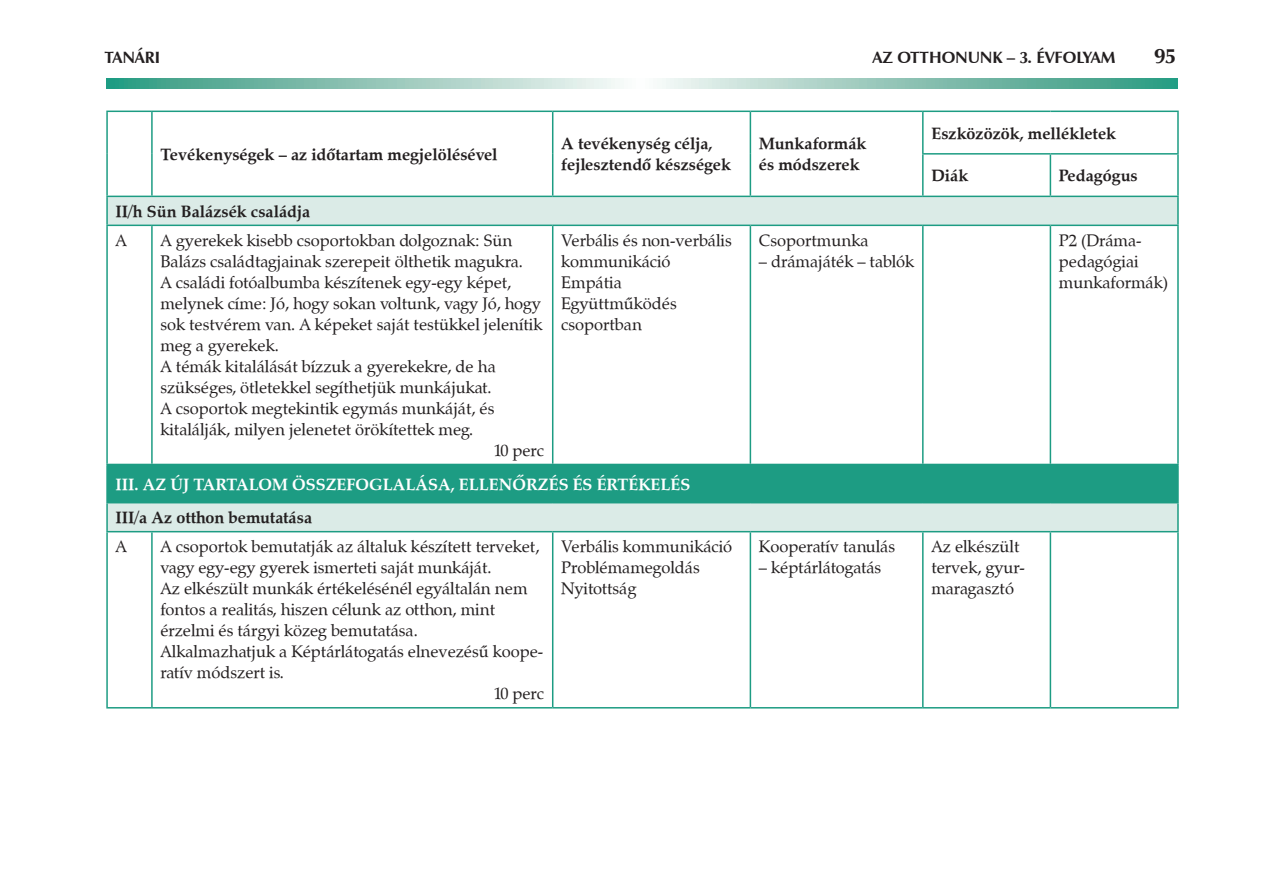
<style>
.page{position:relative;width:1263px;height:893px;background:#fff}
.page>*{position:absolute;margin:0;border:0;box-sizing:border-box;transform-origin:0 0}
.t1{font:700 21px "Zapf Humanist 601 PFL";color:#231f20}
.t2{font:16.5px/21px "Zapf Calligraphic 801 PFL";color:#231f20}
.t3{font:700 16.5px/21px "Zapf Calligraphic 801 PFL";color:#231f20}
.t4{font:700 16.5px "Zapf Calligraphic 801 PFL";color:#fff}
.t5{font:700 16.5px "Zapf Humanist 601 PFL";color:#231f20}
</style>
<div class="page">
<svg style="left:106px;top:78px;width:1072px;height:11px;background:#91c6b8"></svg>
<svg style="left:108px;top:112px;width:1069px;height:84px"></svg>
<svg style="left:108px;top:197px;width:1069px;height:334px"></svg>
<div style="left:107px;top:464px;width:1071px;height:39px;background:#1d9c83"></div>
<hr style="left:106px;top:111px;width:46px;height:1px;background:#1d9c83">
<hr style="left:106px;top:112px;width:2px;height:42px;background:#1d9c83">
<hr style="left:152px;top:111px;width:401px;height:1px;background:#1d9c83">
<hr style="left:151px;top:112px;width:2px;height:42px;background:#1d9c83">
<hr style="left:553px;top:111px;width:197px;height:1px;background:#1d9c83">
<hr style="left:552px;top:112px;width:1px;height:42px;background:#1d9c83">
<hr style="left:750px;top:111px;width:173px;height:1px;background:#1d9c83">
<hr style="left:750px;top:112px;width:1px;height:42px;background:#1d9c83">
<hr style="left:106px;top:154px;width:2px;height:42px;background:#1d9c83">
<hr style="left:151px;top:154px;width:2px;height:42px;background:#1d9c83">
<hr style="left:552px;top:154px;width:1px;height:42px;background:#1d9c83">
<hr style="left:750px;top:154px;width:1px;height:42px;background:#1d9c83">
<hr style="left:923px;top:111px;width:127px;height:1px;background:#1d9c83">
<hr style="left:922px;top:112px;width:1px;height:41px;background:#1d9c83">
<hr style="left:1050px;top:111px;width:129px;height:1px;background:#1d9c83">
<hr style="left:1177px;top:112px;width:2px;height:41px;background:#1d9c83">
<hr style="left:922px;top:153px;width:128px;height:2px;background:#1d9c83">
<hr style="left:922px;top:155px;width:1px;height:41px;background:#1d9c83">
<hr style="left:1050px;top:153px;width:129px;height:2px;background:#1d9c83">
<hr style="left:1050px;top:155px;width:1px;height:41px;background:#1d9c83">
<hr style="left:1177px;top:155px;width:2px;height:41px;background:#1d9c83">
<hr style="left:106px;top:196px;width:46px;height:1px;background:#1d9c83">
<hr style="left:152px;top:196px;width:401px;height:1px;background:#1d9c83">
<hr style="left:553px;top:196px;width:197px;height:1px;background:#1d9c83">
<hr style="left:750px;top:196px;width:173px;height:1px;background:#1d9c83">
<hr style="left:923px;top:196px;width:127px;height:1px;background:#1d9c83">
<hr style="left:1050px;top:196px;width:129px;height:1px;background:#1d9c83">
<hr style="left:106px;top:197px;width:2px;height:28px;background:#1d9c83">
<hr style="left:1177px;top:197px;width:2px;height:28px;background:#1d9c83">
<hr style="left:106px;top:225px;width:46px;height:1px;background:#1d9c83">
<hr style="left:106px;top:226px;width:2px;height:238px;background:#1d9c83">
<hr style="left:152px;top:225px;width:401px;height:1px;background:#1d9c83">
<hr style="left:151px;top:226px;width:2px;height:238px;background:#1d9c83">
<hr style="left:553px;top:225px;width:197px;height:1px;background:#1d9c83">
<hr style="left:552px;top:226px;width:1px;height:238px;background:#1d9c83">
<hr style="left:750px;top:225px;width:173px;height:1px;background:#1d9c83">
<hr style="left:750px;top:226px;width:1px;height:238px;background:#1d9c83">
<hr style="left:923px;top:225px;width:127px;height:1px;background:#1d9c83">
<hr style="left:922px;top:226px;width:1px;height:238px;background:#1d9c83">
<hr style="left:1050px;top:225px;width:129px;height:1px;background:#1d9c83">
<hr style="left:1050px;top:226px;width:1px;height:238px;background:#1d9c83">
<hr style="left:1177px;top:226px;width:2px;height:238px;background:#1d9c83">
<hr style="left:106px;top:464px;width:46px;height:1px;background:#1d9c83">
<hr style="left:106px;top:465px;width:2px;height:37px;background:#1d9c83">
<hr style="left:1050px;top:464px;width:129px;height:1px;background:#1d9c83">
<hr style="left:1177px;top:465px;width:2px;height:37px;background:#1d9c83">
<hr style="left:106px;top:502px;width:46px;height:1px;background:#1d9c83">
<hr style="left:106px;top:503px;width:2px;height:28px;background:#1d9c83">
<hr style="left:1050px;top:502px;width:129px;height:1px;background:#1d9c83">
<hr style="left:1177px;top:503px;width:2px;height:28px;background:#1d9c83">
<hr style="left:106px;top:531px;width:46px;height:1px;background:#1d9c83">
<hr style="left:106px;top:532px;width:2px;height:175px;background:#1d9c83">
<hr style="left:152px;top:531px;width:401px;height:1px;background:#1d9c83">
<hr style="left:151px;top:532px;width:2px;height:175px;background:#1d9c83">
<hr style="left:553px;top:531px;width:197px;height:1px;background:#1d9c83">
<hr style="left:552px;top:532px;width:1px;height:175px;background:#1d9c83">
<hr style="left:750px;top:531px;width:173px;height:1px;background:#1d9c83">
<hr style="left:750px;top:532px;width:1px;height:175px;background:#1d9c83">
<hr style="left:923px;top:531px;width:127px;height:1px;background:#1d9c83">
<hr style="left:922px;top:532px;width:1px;height:175px;background:#1d9c83">
<hr style="left:1050px;top:531px;width:129px;height:1px;background:#1d9c83">
<hr style="left:1050px;top:532px;width:1px;height:175px;background:#1d9c83">
<hr style="left:1177px;top:532px;width:2px;height:175px;background:#1d9c83">
<hr style="left:106px;top:707px;width:46px;height:1px;background:#1d9c83">
<hr style="left:152px;top:707px;width:401px;height:1px;background:#1d9c83">
<hr style="left:553px;top:707px;width:197px;height:1px;background:#1d9c83">
<hr style="left:750px;top:707px;width:173px;height:1px;background:#1d9c83">
<hr style="left:923px;top:707px;width:127px;height:1px;background:#1d9c83">
<hr style="left:1050px;top:707px;width:129px;height:1px;background:#1d9c83">
<p class="t5" style="left:105px;top:47px;width:9px">TANÁRI</p>
<p class="t5" style="left:872px;top:47px;width:37px">AZ OTT</p>
<p class="t5" style="left:929px;top:47px;width:118px">HONUNK – 3. ÉVFOLYAM</p>
<p class="t1" style="left:1154px;top:42px;width:24px">95</p>
<p class="t3" style="left:160px;top:144px;width:339px">Tevékenységek – az időtartam megjelölésével</p>
<p class="t3" style="left:561px;top:133px;width:171px">A tevékenység célja, fejlesztendő készségek</p>
<p class="t3" style="left:759px;top:133px;width:109px">Munkaformák és módszerek</p>
<p class="t3" style="left:116px;top:201px;width:196px">II/h Sün Balázsék családja</p>
<p class="t2" style="left:116px;top:230px;width:13px">A</p>
<p class="t2" style="left:160px;top:230px;width:353px">A gyerekek kisebb csoportokban dolgoznak: Sün</p>
<p class="t2" style="left:160px;top:251px;width:364px">Balázs családtagjainak szerepeit ölthetik magukra.</p>
<p class="t2" style="left:160px;top:272px;width:352px">A családi fotóalbumba készítenek egy-egy képet,</p>
<p class="t2" style="left:160px;top:293px;width:382px">melynek címe: Jó, hogy sokan voltunk, vagy Jó, hogy</p>
<p class="t2" style="left:160px;top:314px;width:384px">sok testvérem van. A képeket saját testükkel jelenítik</p>
<p class="t2" style="left:160px;top:335px;width:120px">meg a gyerekek.</p>
<p class="t2" style="left:160px;top:356px;width:337px">A témák kitalálását bízzuk a gyerekekre, de ha</p>
<p class="t2" style="left:160px;top:377px;width:333px">szükséges, ötletekkel segíthetjük munkájukat.</p>
<p class="t2" style="left:160px;top:398px;width:335px">A csoportok megtekintik egymás munkáját, és</p>
<p class="t2" style="left:160px;top:419px;width:314px">kitalálják, milyen jelenetet örökítettek meg.</p>
<p class="t2" style="left:494px;top:440px;width:52px">10 perc</p>
<p class="t2" style="left:561px;top:230px;width:172px">Verbális és non-verbális kommunikáció<br>Empátia<br>Együttműködés csoportban</p>
<p class="t2" style="left:759px;top:230px;width:111px">Csoportmunka</p>
<p class="t2" style="left:759px;top:251px;width:157px">– drámajáték – tablók</p>
<p class="t4" style="left:116px;top:474px;width:90px">III. Az új tarta</p>
<p class="t4" style="left:249px;top:474px;width:443px">lom összefoglalása, ellenőrzés és értékelés</p>
<p class="t3" style="left:116px;top:507px;width:198px">III/a Az otthon bemutatása</p>
<p class="t2" style="left:116px;top:536px;width:13px">A</p>
<p class="t2" style="left:160px;top:536px;width:380px">A csoportok bemutatják az általuk készített terveket,</p>
<p class="t2" style="left:160px;top:557px;width:333px">vagy egy-egy gyerek ismerteti saját munkáját.</p>
<p class="t2" style="left:160px;top:578px;width:369px">Az elkészült munkák értékelésénél egyáltalán nem</p>
<p class="t2" style="left:160px;top:599px;width:336px">fontos a realitás, hiszen célunk az otthon, mint</p>
<p class="t2" style="left:160px;top:620px;width:259px">érzelmi és tárgyi közeg bemutatása.</p>
<p class="t2" style="left:160px;top:641px;width:384px">Alkalmazhatjuk a Képtárlátogatás elnevezésű koope-</p>
<p class="t2" style="left:160px;top:662px;width:125px">ratív módszert is.</p>
<p class="t2" style="left:494px;top:683px;width:52px">10 perc</p>
<p class="t2" style="left:561px;top:536px;width:173px">Verbális kommunikáció<br>Problémamegoldás<br>Nyitottság</p>
<p class="t2" style="left:759px;top:536px;width:138px">Kooperatív tanulás</p>
<p class="t2" style="left:759px;top:557px;width:124px">– képtárlátogatás</p>
<p class="t3" style="left:931px;top:122px;width:186px">Eszközözök, mellékletek</p>
<p class="t3" style="left:931px;top:165px;width:38px">Diák</p>
<p class="t3" style="left:1059px;top:165px;width:80px">Pedagógus</p>
<p class="t2" style="left:1059px;top:230px;width:111px">P2 (Dráma&shy;pedagógiai munkaformák)</p>
<p class="t2" style="left:931px;top:536px;width:94px">az elkészült tervek, gyur&shy;maragasztó</p>
</div>
